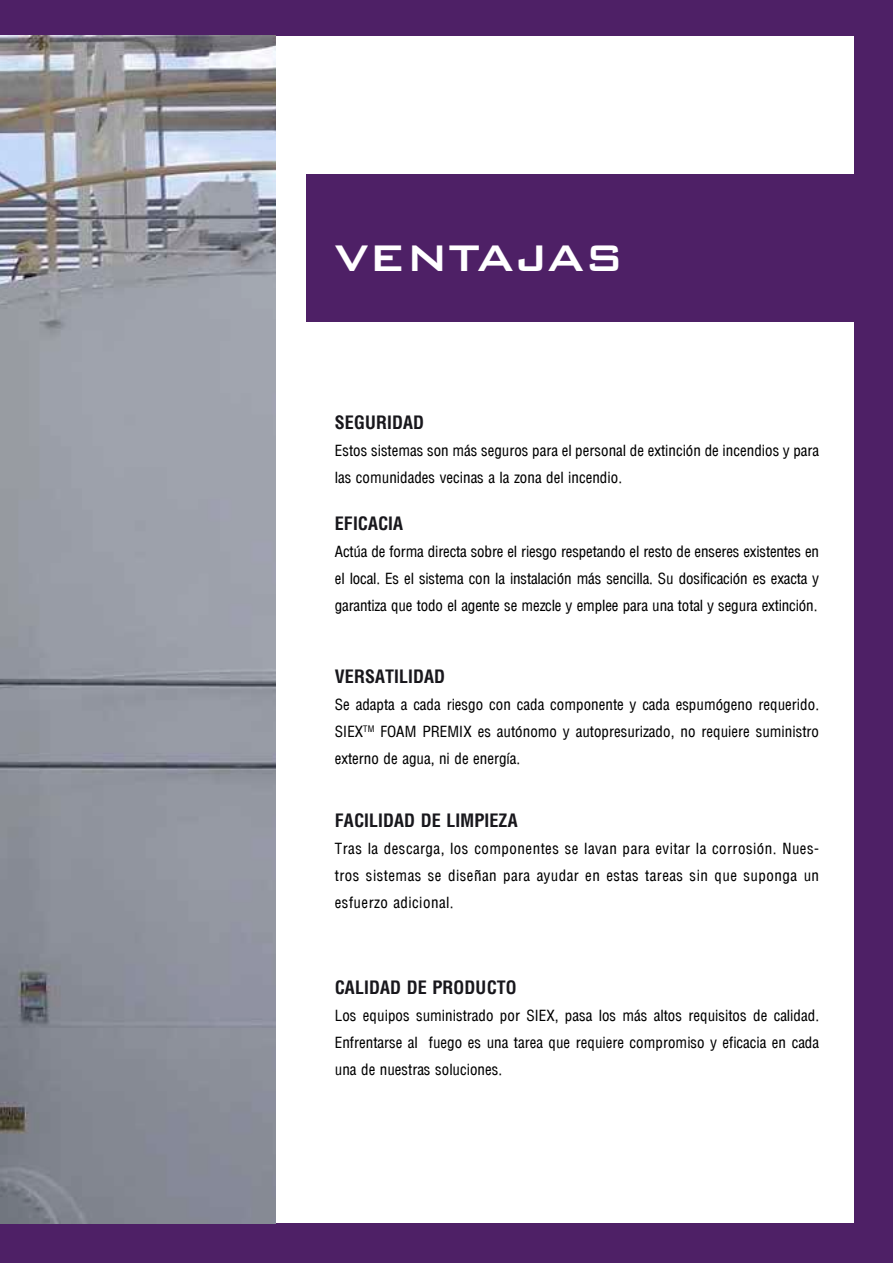
<style>
.page{position:relative;width:893px;height:1263px;background:#fff}
.page>*{position:absolute;margin:0;border:0;box-sizing:border-box;transform-origin:0 0}
.t1{font:500 49.5px "Bank Gothic BT";color:#fff}
.t2{font:700 condensed 18px "Arena";color:#18171c}
.t3{font:15px/27px "Arena Condensed";color:#000;text-align:justify}
</style>
<div class="page">
<div style="left:0;top:0;width:893px;height:36px;background:#4e2066"></div>
<div style="left:0;top:1224px;width:893px;height:39px;background:#4e2066"></div>
<div style="left:306px;top:174px;width:576px;height:147px;background:#4e2066"></div>
<div style="left:855px;top:36px;width:38px;height:1188px;background:#4e2066"></div>
<img style="left:0;top:36px;width:275px;height:1188px">
<h1 class="t1" style="left:335px;top:231px;width:291px">VENTAJAS</h1>
<p class="t2" style="left:335px;top:411px;width:69px">SEGURIDAD</p>
<p class="t3" style="left:335px;top:437px;width:486px">Estos sistemas son más seguros para el personal de extinción de incendios y para las comunidades vecinas a la zona del incendio.</p>
<p class="t2" style="left:335px;top:513px;width:70px">EFICACIA</p>
<p class="t3" style="left:335px;top:538px;width:486px">Actúa de forma directa sobre el riesgo respetando el resto de enseres existentes en el local. Es el sistema con la instalación más sencilla. Su dosificación es exacta y garantiza que todo el agente se mezcle y emplee para una total y segura extinción.</p>
<p class="t2" style="left:335px;top:666px;width:90px">VERSATILIDAD</p>
<p class="t3" style="left:335px;top:691px;width:486px">Se adapta a cada riesgo con cada componente y cada espumógeno requerido.<br>SIEX<sup>TM</sup> FOAM PREMIX es autónomo y autopresurizado, no requiere suministro externo de agua, ni de energía.</p>
<p class="t2" style="left:335px;top:810px;width:60px">FACILIDAD</p>
<p class="t2" style="left:421px;top:810px;width:98px">DE LIMPIEZA</p>
<p class="t3" style="left:335px;top:835px;width:486px">Tras la descarga, los componentes se lavan para evitar la corrosión. Nues&shy;tros sistemas se diseñan para ayudar en estas tareas sin que suponga un esfuerzo adicional.</p>
<p class="t2" style="left:335px;top:976px;width:46px">CALIDAD</p>
<p class="t2" style="left:407px;top:976px;width:58px">DE PRODUCTO</p>
<p class="t3" style="left:335px;top:1002px;width:486px">Los equipos suministrado por SIEX, pasa los más altos requisitos de calidad.<br>Enfrentarse al fuego es una tarea que requiere compromiso y eficacia en cada una de nuestras soluciones.</p>
</div>
